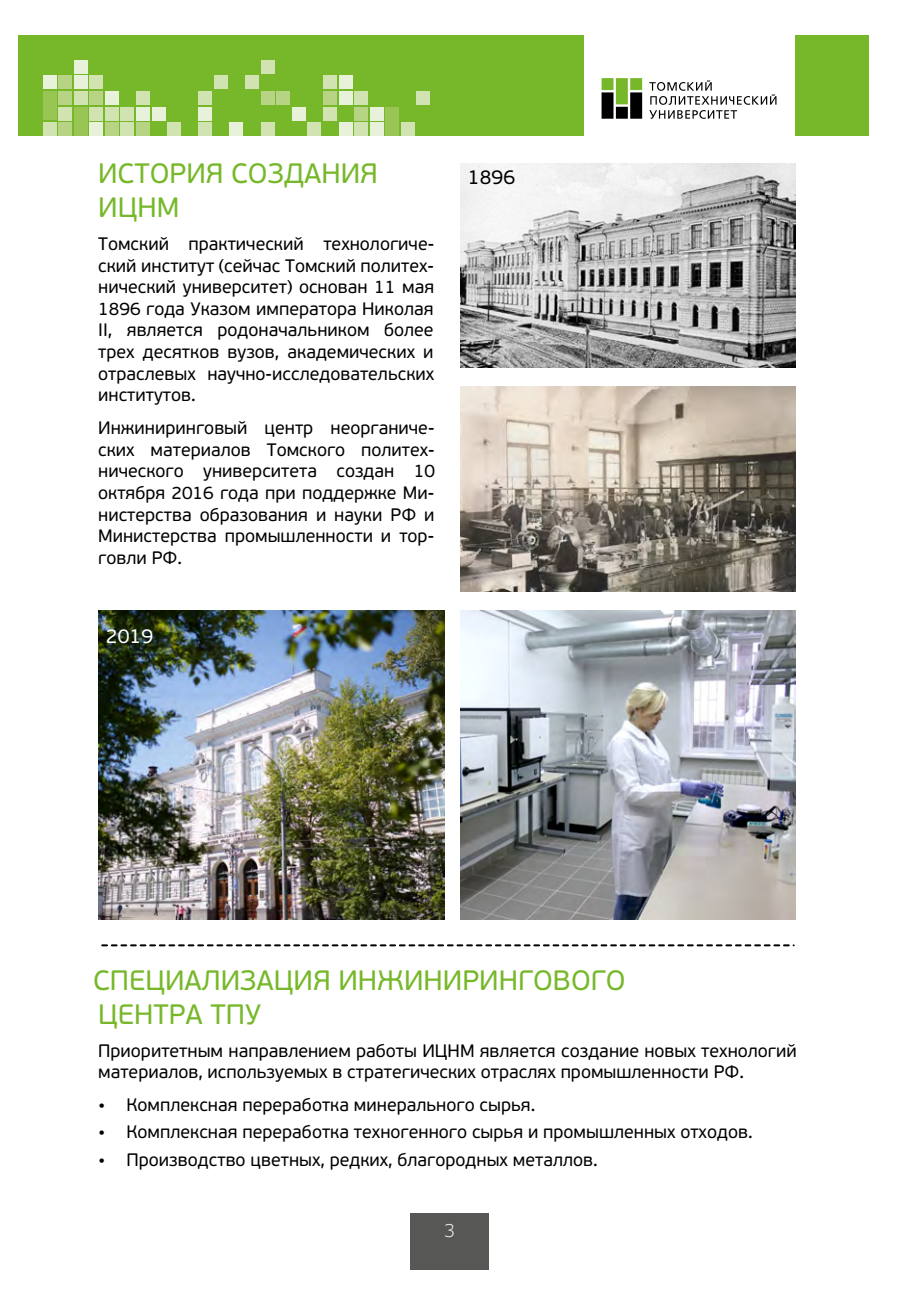
<style>
.page{position:relative;width:915px;height:1312px;background:#fff}
.page>*{position:absolute;margin:0;border:0;box-sizing:border-box;transform-origin:0 0}
.t1{font:28px/33.6px "PF Beau Sans Pro";color:#76b82a}
.t2{font:20px "PF Beau Sans Pro";color:#000}
.t3{font:20px "PF Beau Sans Pro";color:#fff}
.t4{font:100 19.2px "PF Beau Sans Pro";color:#fff}
.t5{font:18px/21.6px "PF Beau Sans Pro";color:#000;text-align:justify}
</style>
<div class="page">
<div style="left:18px;top:35px;width:850px;height:101px;background:#76b82a"></div>
<div style="left:583px;top:36px;width:211px;height:101px;background:#fff"></div>
<svg style="left:649px;top:80px;width:127px;height:39px"></svg>
<svg style="left:601px;top:78px;width:41px;height:41px;background:#5a713f"></svg>
<div style="left:386px;top:107px;width:13px;height:29px;background:#99c555"></div>
<div style="left:74px;top:107px;width:13px;height:29px;background:#99c555"></div>
<div style="left:43px;top:91px;width:13px;height:29px;background:#99c555"></div>
<div style="left:277px;top:91px;width:13px;height:13px;background:#b6d484"></div>
<div style="left:323px;top:91px;width:13px;height:13px;background:#b6d484"></div>
<div style="left:354px;top:107px;width:14px;height:13px;background:#b6d484"></div>
<div style="left:261px;top:91px;width:13px;height:13px;background:#b6d484"></div>
<div style="left:136px;top:122px;width:13px;height:14px;background:#b6d484"></div>
<div style="left:105px;top:122px;width:13px;height:14px;background:#b6d484"></div>
<div style="left:90px;top:91px;width:13px;height:13px;background:#b6d484"></div>
<div style="left:59px;top:122px;width:13px;height:14px;background:#b6d484"></div>
<div style="left:59px;top:91px;width:13px;height:13px;background:#b6d484"></div>
<div style="left:59px;top:76px;width:13px;height:13px;background:#b6d484"></div>
<div style="left:308px;top:122px;width:13px;height:14px;background:#d0e3b0"></div>
<div style="left:323px;top:76px;width:13px;height:13px;background:#d0e3b0"></div>
<div style="left:323px;top:107px;width:13px;height:13px;background:#d0e3b0"></div>
<div style="left:354px;top:122px;width:14px;height:14px;background:#d0e3b0"></div>
<div style="left:354px;top:91px;width:14px;height:13px;background:#d0e3b0"></div>
<div style="left:401px;top:122px;width:13px;height:14px;background:#d0e3b0"></div>
<div style="left:417px;top:91px;width:13px;height:13px;background:#d0e3b0"></div>
<div style="left:261px;top:122px;width:13px;height:14px;background:#d0e3b0"></div>
<div style="left:261px;top:60px;width:13px;height:13px;background:#d0e3b0"></div>
<div style="left:245px;top:76px;width:13px;height:13px;background:#d0e3b0"></div>
<div style="left:214px;top:76px;width:13px;height:13px;background:#d0e3b0"></div>
<div style="left:199px;top:122px;width:13px;height:14px;background:#d0e3b0"></div>
<div style="left:199px;top:91px;width:13px;height:13px;background:#d0e3b0"></div>
<div style="left:167px;top:122px;width:14px;height:14px;background:#d0e3b0"></div>
<div style="left:136px;top:91px;width:13px;height:13px;background:#d0e3b0"></div>
<div style="left:121px;top:122px;width:13px;height:14px;background:#d0e3b0"></div>
<div style="left:121px;top:107px;width:13px;height:13px;background:#d0e3b0"></div>
<div style="left:105px;top:107px;width:13px;height:13px;background:#d0e3b0"></div>
<div style="left:90px;top:107px;width:13px;height:13px;background:#d0e3b0"></div>
<div style="left:90px;top:76px;width:13px;height:13px;background:#d0e3b0"></div>
<div style="left:74px;top:91px;width:13px;height:13px;background:#d0e3b0"></div>
<div style="left:59px;top:107px;width:13px;height:13px;background:#d0e3b0"></div>
<div style="left:43px;top:122px;width:13px;height:14px;background:#d0e3b0"></div>
<div style="left:292px;top:107px;width:13px;height:13px;background:#e8f1da"></div>
<div style="left:339px;top:122px;width:13px;height:14px;background:#e8f1da"></div>
<div style="left:339px;top:91px;width:13px;height:13px;background:#e8f1da"></div>
<div style="left:339px;top:76px;width:13px;height:13px;background:#e8f1da"></div>
<div style="left:370px;top:122px;width:13px;height:14px;background:#e8f1da"></div>
<div style="left:370px;top:107px;width:13px;height:13px;background:#e8f1da"></div>
<div style="left:230px;top:122px;width:13px;height:14px;background:#e8f1da"></div>
<div style="left:199px;top:107px;width:13px;height:13px;background:#e8f1da"></div>
<div style="left:152px;top:107px;width:13px;height:13px;background:#e8f1da"></div>
<div style="left:136px;top:107px;width:13px;height:13px;background:#e8f1da"></div>
<div style="left:105px;top:91px;width:13px;height:13px;background:#e8f1da"></div>
<div style="left:90px;top:122px;width:13px;height:14px;background:#e8f1da"></div>
<div style="left:74px;top:76px;width:13px;height:13px;background:#e8f1da"></div>
<div style="left:74px;top:60px;width:13px;height:13px;background:#e8f1da"></div>
<div style="left:43px;top:76px;width:13px;height:13px;background:#e8f1da"></div>
<div style="left:411px;top:1213px;width:78px;height:56px;background:#575756"></div>
<img style="left:460px;top:164px;width:335px;height:204px">
<img style="left:460px;top:386px;width:335px;height:206px">
<img style="left:98px;top:610px;width:346px;height:309px">
<img style="left:460px;top:610px;width:335px;height:309px">
<svg style="left:101px;top:944px;width:694px;height:3px"></svg>
<h1 class="t1" style="left:98px;top:159px;width:281px">ИСТОРИЯ СОЗДАНИЯ<br>ИЦНМ</h1>
<p class="t5" style="left:98px;top:235px;width:337px">Томский практический технологиче&shy;ский институт (сейчас Томский политех&shy;нический университет) основан 11 мая 1896 года Указом императора Николая II, является родоначальником более трех десятков вузов, академических и отраслевых научно-исследовательских институтов.</p>
<p class="t5" style="left:98px;top:419px;width:338px">Инжиниринговый центр неорганиче&shy;ских материалов Томского политех&shy;нического университета создан 10 октября 2016 года при поддержке Ми&shy;нистерства образования и науки РФ и Министерства промышленности и тор&shy;говли РФ.</p>
<p class="t3" style="left:106px;top:628px;width:49px">2019</p>
<p class="t2" style="left:468px;top:169px;width:49px">1896</p>
<h1 class="t1" style="left:93px;top:966px;width:534px">СПЕЦИАЛИЗАЦИЯ ИНЖИНИРИНГОВОГО<br>ЦЕНТРА ТПУ</h1>
<p class="t5" style="left:98px;top:1041px;width:700px">Приоритетным направлением работы ИЦНМ является создание новых технологий материалов, используемых в стратегических отраслях промышленности РФ.</p>
<p class="t5" style="left:98px;top:1096px;width:439px">• Комплексная переработка минерального сырья.</p>
<p class="t5" style="left:98px;top:1123px;width:656px">• Комплексная переработка техногенного сырья и промышленных отходов.</p>
<p class="t5" style="left:98px;top:1150px;width:501px">• Производство цветных, редких, благородных металлов.</p>
<p class="t4" style="left:444px;top:1222px;width:12px">3</p>
</div>
